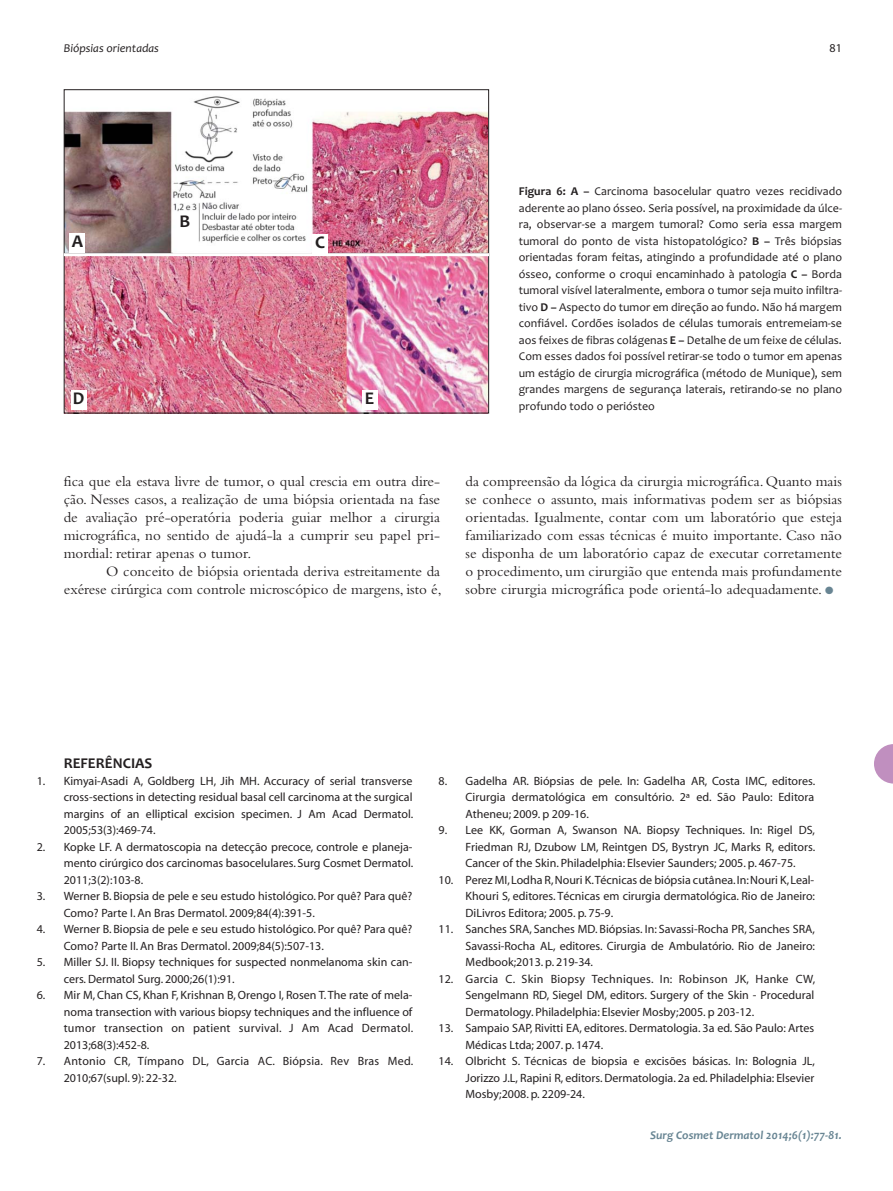
<style>
.page{position:relative;width:893px;height:1191px;background:#fff}
.page>*{position:absolute;margin:0;border:0;box-sizing:border-box;transform-origin:0 0}
.t1{font:700 18px "Candara";color:#231f20}
.t2{font:15px/18px "Bembo";color:#231f20;text-align:justify}
.t3{font:700 15px "Candara";color:#231f20}
.t4{font:12px/16.5px "Myriad";color:#231f20;text-align:justify}
.t5{font:12px/16.5px "Candara";color:#231f20;text-align:justify}
.t6{font:12px/16.5px "Myriad";letter-spacing:.02em;color:#231f20}
.t7{font:italic 700 12px "Candara";color:#688593}
.t8{font:italic 12px "Candara";color:#231f20}
.s1{font-weight:700}
.s2{color:#688593}
</style>
<div class="page">
<svg style="left:874px;top:744px;width:19px;height:39px"></svg>
<img style="left:66px;top:96px;width:421px;height:315px">
<div style="left:64px;top:89px;width:425px;height:324px;border:1px solid #231f20"></div>
<div style="left:70px;top:234px;width:15px;height:19px;background:#fff"></div>
<div style="left:177px;top:213px;width:16px;height:20px;background:#fff"></div>
<div style="left:313px;top:234px;width:15px;height:19px;background:#fff"></div>
<div style="left:71px;top:390px;width:15px;height:19px;background:#fff"></div>
<div style="left:362px;top:390px;width:15px;height:20px;background:#fff"></div>
<hr style="left:64px;top:253px;width:425px;height:3px;background:#fff">
<p class="t8" style="left:64px;top:43px;width:97px">Biópsias orientadas</p>
<p class="t4" style="left:830px;top:40px;width:14px">81</p>
<h1 class="t1" style="left:72px;top:235px;width:13px">A</h1>
<h1 class="t1" style="left:180px;top:215px;width:12px">B</h1>
<h1 class="t1" style="left:315px;top:235px;width:11px">C</h1>
<h1 class="t1" style="left:73px;top:391px;width:13px">D</h1>
<h1 class="t1" style="left:365px;top:392px;width:11px">E</h1>
<p class="t5" style="left:519px;top:184px;width:325px"><span class="s1">Figura 6: A –</span> Carcinoma basocelular quatro vezes recidivado aderente ao plano ósseo. Seria possível, na proximidade da úlce&shy;ra, observar-se a margem tumoral? Como seria essa margem tumoral do ponto de vista histopatológico? <span class="s1">B –</span> Três biópsias orientadas foram feitas, atingindo a profundidade até o plano ósseo, conforme o croqui encaminhado à patologia <span class="s1">C –</span> Borda tumoral visível lateralmente, embora o tumor seja muito infiltra&shy;tivo <span class="s1">D –</span> Aspecto do tumor em direção ao fundo. Não há margem confiável. Cordões isolados de células tumorais entremeiam-se aos feixes de fibras colágenas <span class="s1">E –</span> Detalhe de um feixe de células.<br>Com esses dados foi possível retirar-se todo o tumor em apenas um estágio de cirurgia micrográfica (método de Munique), sem grandes margens de segurança laterais, retirando-se no plano profundo todo o periósteo</p>
<p class="t2" style="left:64px;top:474px;width:378px">fica que ela estava livre de tumor, o qual crescia em outra dire&shy;ção. Nesses casos, a realização de uma biópsia orientada na fase de avaliação pré-operatória poderia guiar melhor a cirurgia micrográfica, no sentido de ajudá-la a cumprir seu papel pri&shy;mordial: retirar apenas o tumor.</p>
<p class="t2" style="left:64px;top:564px;width:379px;text-align:right">O conceito de biópsia orientada deriva estreitamente da exérese cirúrgica com controle microscópico de margens, isto é,</p>
<p class="t2" style="left:466px;top:474px;width:378px">da compreensão da lógica da cirurgia micrográfica. Quanto mais se conhece o assunto, mais informativas podem ser as biópsias orientadas. Igualmente, contar com um laboratório que esteja familiarizado com essas técnicas é muito importante. Caso não se disponha de um laboratório capaz de executar corretamente o procedimento, um cirurgião que entenda mais profundamente sobre cirurgia micrográfica pode orientá-lo adequadamente. <span class="s2">●</span></p>
<p class="t3" style="left:64px;top:757px;width:90px">REFERÊNCIAS</p>
<p class="t4" style="left:64px;top:773px;width:351px;text-indent:-27px">1. Kimyai-Asadi A, Goldberg LH, Jih MH. Accuracy of serial transverse cross-sections in detecting residual basal cell carcinoma at the surgical margins of an elliptical excision specimen. J Am Acad Dermatol.<br>2005;53(3):469-74.</p>
<p class="t4" style="left:64px;top:839px;width:351px;text-indent:-27px">2. Kopke LF. A dermatoscopia na detecção precoce, controle e planeja&shy;mento cirúrgico dos carcinomas basocelulares. Surg Cosmet Dermatol.<br>2011;3(2):103-8.</p>
<p class="t4" style="left:64px;top:888px;width:350px;text-indent:-27px">3. Werner B. Biopsia de pele e seu estudo histológico. Por quê? Para quê?<br>Como? Parte I. An Bras Dermatol. 2009;84(4):391-5.</p>
<p class="t4" style="left:64px;top:921px;width:350px;text-indent:-27px">4. Werner B. Biopsia de pele e seu estudo histológico. Por quê? Para quê?<br>Como? Parte II. An Bras Dermatol. 2009;84(5):507-13.</p>
<p class="t4" style="left:64px;top:954px;width:350px;text-indent:-27px">5. Miller SJ. II. Biopsy techniques for suspected nonmelanoma skin can&shy;cers. Dermatol Surg. 2000;26(1):91.</p>
<p class="t4" style="left:64px;top:987px;width:351px;text-indent:-27px">6. Mir M, Chan CS, Khan F, Krishnan B, Orengo I, Rosen T. The rate of mela&shy;noma transection with various biopsy techniques and the influence of tumor transection on patient survival. J Am Acad Dermatol.<br>2013;68(3):452-8.</p>
<p class="t6" style="left:64px;top:1053px;width:351px;text-indent:-27px">7. Antonio CR, Tímpano DL, Garcia AC. Biópsia. Rev Bras Med.<br>2010;67(supl. 9): 22-32.</p>
<p class="t4" style="left:466px;top:773px;width:351px;text-indent:-27px">8. Gadelha AR. Biópsias de pele. In: Gadelha AR, Costa IMC, editores.<br>Cirurgia dermatológica em consultório. 2ª ed. São Paulo: Editora Atheneu; 2009. p 209-16.</p>
<p class="t4" style="left:466px;top:823px;width:351px;text-indent:-27px">9. Lee KK, Gorman A, Swanson NA. Biopsy Techniques. In: Rigel DS, Friedman RJ, Dzubow LM, Reintgen DS, Bystryn JC, Marks R, editors.<br>Cancer of the Skin. Philadelphia: Elsevier Saunders; 2005. p. 467-75.</p>
<p class="t4" style="left:466px;top:872px;width:351px;text-indent:-27px">10. Perez MI, Lodha R, Nouri K. Técnicas de biópsia cutânea. In: Nouri K, Leal-Khouri S, editores. Técnicas em cirurgia dermatológica. Rio de Janeiro:<br>DiLivros Editora; 2005. p. 75-9.</p>
<p class="t4" style="left:466px;top:922px;width:351px;text-indent:-27px">11. Sanches SRA, Sanches MD. Biópsias. In: Savassi-Rocha PR, Sanches SRA, Savassi-Rocha AL, editores. Cirurgia de Ambulatório. Rio de Janeiro:<br>Medbook;2013. p. 219-34.</p>
<p class="t4" style="left:466px;top:971px;width:351px;text-indent:-27px">12. Garcia C. Skin Biopsy Techniques. In: Robinson JK, Hanke CW, Sengelmann RD, Siegel DM, editors. Surgery of the Skin - Procedural Dermatology. Philadelphia: Elsevier Mosby;2005. p 203-12.</p>
<p class="t4" style="left:466px;top:1021px;width:350px;text-indent:-27px">13. Sampaio SAP, Rivitti EA, editores. Dermatologia. 3a ed. São Paulo: Artes<br>Médicas Ltda; 2007. p. 1474.</p>
<p class="t4" style="left:466px;top:1054px;width:351px;text-indent:-27px">14. Olbricht S. Técnicas de biopsia e excisões básicas. In: Bolognia JL, Jorizzo J.L, Rapini R, editors. Dermatologia. 2a ed. Philadelphia: Elsevier Mosby;2008. p. 2209-24.</p>
<p class="t7" style="left:650px;top:1131px;width:193px">Surg Cosmet Dermatol 2014;6(1):77-81.</p>
</div>
